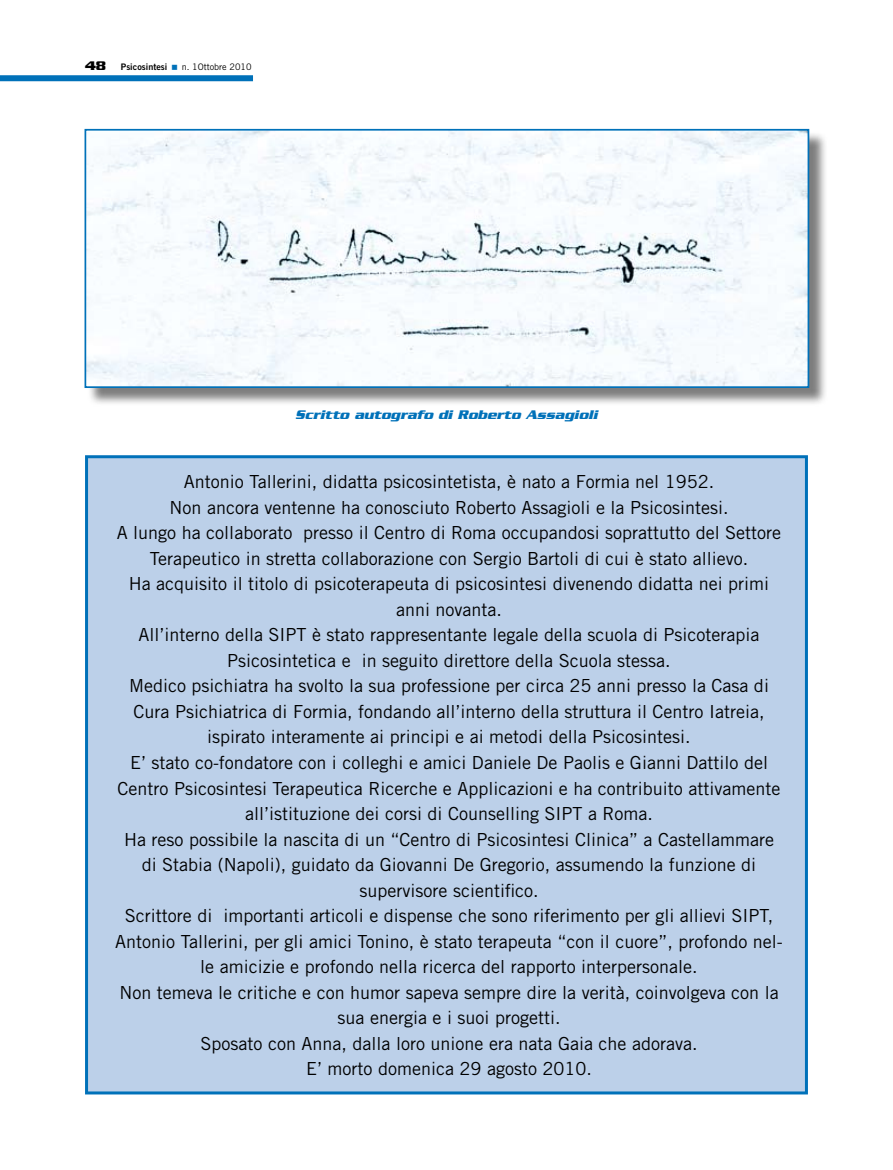
<style>
.page{position:relative;width:893px;height:1170px;background:#fff}
.page>*{position:absolute;margin:0;border:0;box-sizing:border-box;transform-origin:0 0}
.t1{font:18px/25.5px "Trade Gothic";color:#000;text-align:center}
.t2{font:italic 700 13.5px "Serpentine";color:#0071b9}
.t3{font:9px "Trade Gothic Bold Two";color:#000}
.t4{font:9px "Trade Gothic";color:#000}
.s1{font-family:"Serpentine";font-weight:700;font-size:13.5px}
</style>
<div class="page">
<div style="left:0;top:75px;width:253px;height:6px;background:#0071b9"></div>
<div style="left:87px;top:131px;width:741px;height:275px;background:#000;opacity:.51"></div>
<img style="left:88px;top:132px;width:718px;height:253px">
<div style="left:85px;top:129px;width:724px;height:259px;border:2px solid #0071b9"></div>
<div style="left:85px;top:455px;width:723px;height:639px;background:#bcd0e9;border:3px solid #0071b9"></div>
<p class="t3" style="left:85px;top:61px;width:84px"><span class="s1">48</span> Psicosintesi</p>
<p class="t4" style="left:182px;top:61px;width:71px">n. 1Ottobre 2010</p>
<p class="t2" style="left:295px;top:406px;width:304px">Scritto autografo di Roberto Assagioli</p>
<p class="t1" style="left:115px;top:469px;width:669px">Antonio Tallerini, didatta psicosintetista, è nato a Formia nel 1952.<br>Non ancora ventenne ha conosciuto Roberto Assagioli e la Psicosintesi.<br>A lungo ha collaborato presso il Centro di Roma occupandosi soprattutto del Settore Terapeutico in stretta collaborazione con Sergio Bartoli di cui è stato allievo.<br>Ha acquisito il titolo di psicoterapeuta di psicosintesi divenendo didatta nei primi anni novanta.<br>All’interno della SIPT è stato rappresentante legale della scuola di Psicoterapia Psicosintetica e in seguito direttore della Scuola stessa.<br>Medico psichiatra ha svolto la sua professione per circa 25 anni presso la Casa di Cura Psichiatrica di Formia, fondando all’interno della struttura il Centro Iatreia, ispirato interamente ai principi e ai metodi della Psicosintesi.<br>E’ stato co-fondatore con i colleghi e amici Daniele De Paolis e Gianni Dattilo del Centro Psicosintesi Terapeutica Ricerche e Applicazioni e ha contribuito attivamente all’istituzione dei corsi di Counselling SIPT a Roma.<br>Ha reso possibile la nascita di un “Centro di Psicosintesi Clinica” a Castellammare di Stabia (Napoli), guidato da Giovanni De Gregorio, assumendo la funzione di supervisore scientifico.<br>Scrittore di importanti articoli e dispense che sono riferimento per gli allievi SIPT, Antonio Tallerini, per gli amici Tonino, è stato terapeuta “con il cuore”, profondo nel&shy;le amicizie e profondo nella ricerca del rapporto interpersonale.<br>Non temeva le critiche e con humor sapeva sempre dire la verità, coinvolgeva con la sua energia e i suoi progetti.<br>Sposato con Anna, dalla loro unione era nata Gaia che adorava.<br>E’ morto domenica 29 agosto 2010.</p>
</div>
